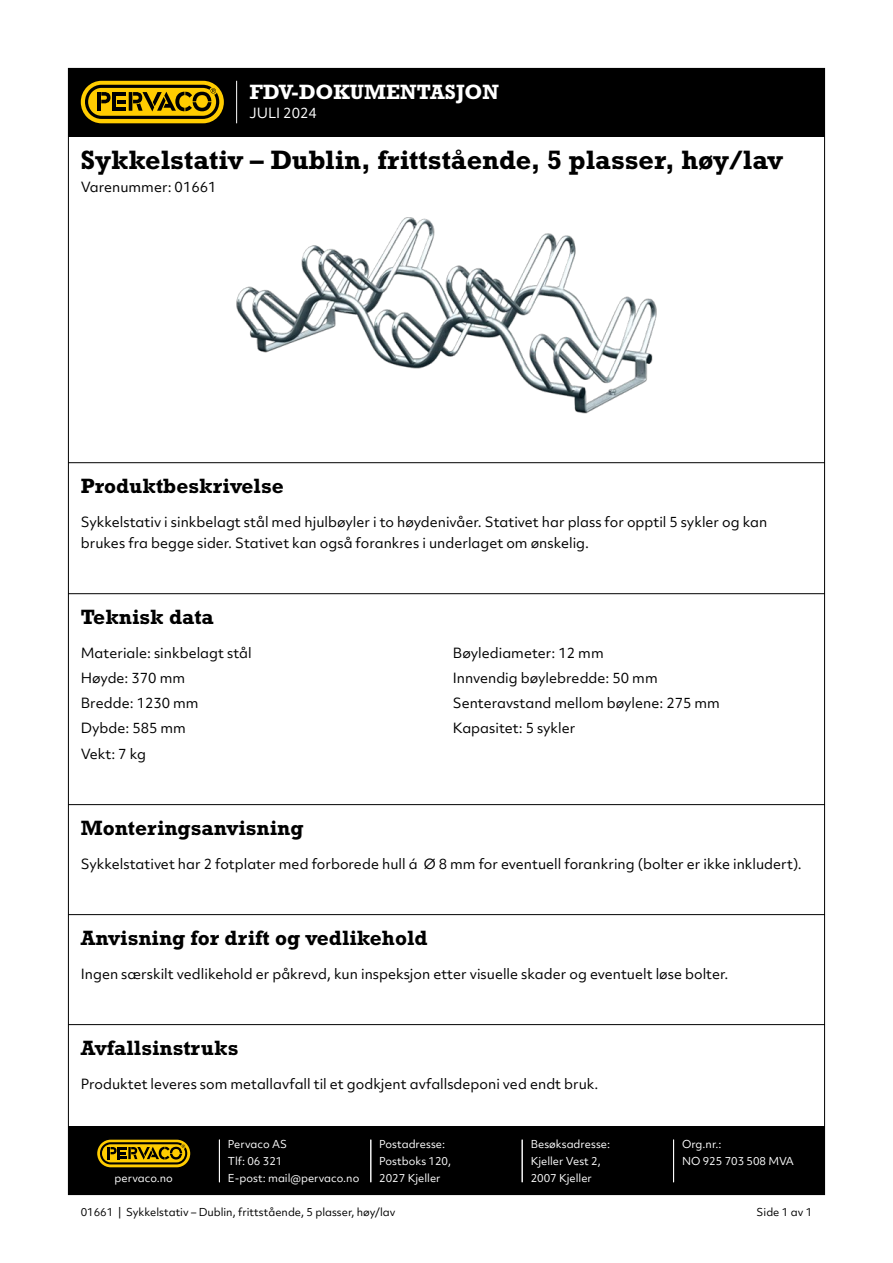
<style>
.page{position:relative;width:893px;height:1263px;background:#fff}
.page>*{position:absolute;margin:0;border:0;box-sizing:border-box;transform-origin:0 0}
.t1{font:700 27px "Rockwell Std";color:#000}
.t2{font:700 21px "Rockwell Std";color:#000}
.t3{font:700 21px "Rockwell Std";color:#fff}
.t4{font:13.5px/25.2px "Objektiv Mk 2";color:#000}
.t5{font:13.5px "Objektiv Mk 2";color:#fff}
.t6{font:10.5px/16.8px "Objektiv Mk 2";color:#fff}
.t7{font:10.5px "Objektiv Mk 2";color:#000}
</style>
<div class="page">
<div style="left:68px;top:1127px;width:757px;height:68px;background:#000"></div>
<hr style="left:219px;top:1140px;width:1px;height:42px;background:#fff">
<hr style="left:371px;top:1140px;width:1px;height:42px;background:#fff">
<hr style="left:522px;top:1140px;width:1px;height:42px;background:#fff">
<hr style="left:673px;top:1140px;width:1px;height:42px;background:#fff">
<svg style="left:97px;top:1140px;width:93px;height:27px"></svg>
<div style="left:68px;top:68px;width:757px;height:68px;background:#000"></div>
<svg style="left:81px;top:81px;width:143px;height:42px"></svg>
<hr style="left:236px;top:81px;width:1px;height:42px;background:#fff">
<hr style="left:68px;top:462px;width:757px;height:1px;background:#000">
<hr style="left:68px;top:593px;width:757px;height:1px;background:#000">
<hr style="left:68px;top:804px;width:757px;height:1px;background:#000">
<hr style="left:68px;top:914px;width:757px;height:1px;background:#000">
<hr style="left:68px;top:1024px;width:757px;height:1px;background:#000">
<img style="left:236px;top:217px;width:421px;height:197px">
<h2 class="t3" style="left:249px;top:80px;width:251px">FDV-DOKUMENTASJON</h2>
<p class="t5" style="left:249px;top:103px;width:69px">juli 2024</p>
<h1 class="t1" style="left:81px;top:144px;width:704px">Sykkelstativ – Dublin, frittstående, 5 plasser, høy/lav</h1>
<p class="t4" style="left:81px;top:174px;width:137px">Varenummer: 01661</p>
<h2 class="t2" style="left:81px;top:473px;width:205px">Produktbeskrivelse</h2>
<p class="t4" style="left:81px;top:511px;width:688px;line-height:21px">Sykkelstativ i sinkbelagt stål med hjulbøyler i to høydenivåer. Stativet har plass for opptil 5 sykler og kan brukes fra begge sider. Stativet kan også forankres i underlaget om ønskelig.</p>
<h2 class="t2" style="left:81px;top:604px;width:135px">Teknisk data</h2>
<p class="t4" style="left:81px;top:640px;width:172px">Materiale: sinkbelagt stål<br>Høyde: 370 mm<br>Bredde: 1230 mm<br>Dybde: 585 mm<br>Vekt: 7 kg</p>
<p class="t4" style="left:453px;top:640px;width:269px">Bøylediameter: 12 mm<br>I nnvendig bøylebredde: 50 mm<br>Senteravstand mellom bøylene: 275 mm<br>Kapasitet: 5 sykler</p>
<h2 class="t2" style="left:81px;top:815px;width:224px">Monteringsanvisning</h2>
<p class="t4" style="left:81px;top:851px;width:722px">Sykkelstativet har 2 fotplater med forborede hull á Ø 8 mm for eventuell forankring (bolter er ikke inkludert).</p>
<h2 class="t2" style="left:81px;top:925px;width:348px">Anvisning for drift og vedlikehold</h2>
<p class="t4" style="left:81px;top:961px;width:649px">I ngen særskilt vedlikehold er påkrevd, kun inspeksjon etter visuelle skader og eventuelt løse bolter.</p>
<h2 class="t2" style="left:81px;top:1035px;width:159px">Avfallsinstruks</h2>
<p class="t4" style="left:81px;top:1071px;width:519px">Produktet leveres som metallavfall til et godkjent avfallsdeponi ved endt bruk.</p>
<p class="t6" style="left:228px;top:1136px;width:133px">Pervaco AS<br>Tlf: 06 321<br>E-post: mail@pervaco.no</p>
<p class="t6" style="left:379px;top:1136px;width:73px">Postadresse:<br>Postboks 120,<br>2027 Kjeller</p>
<p class="t6" style="left:531px;top:1136px;width:81px">Besøksadresse:<br>Kjeller Vest 2,<br>2007 Kjeller</p>
<p class="t6" style="left:682px;top:1136px;width:113px">Org.nr.:<br>NO 925 703 508 MVA</p>
<p class="t7" style="left:81px;top:1205px;width:316px">01661 | Sykkelstativ – Dublin, frittstående, 5 plasser, høy/lav</p>
<p class="t7" style="left:757px;top:1205px;width:57px">Side 1 av 1</p>
<p class="t6" style="left:115px;top:1169px;width:60px">pervaco.no</p>
</div>
